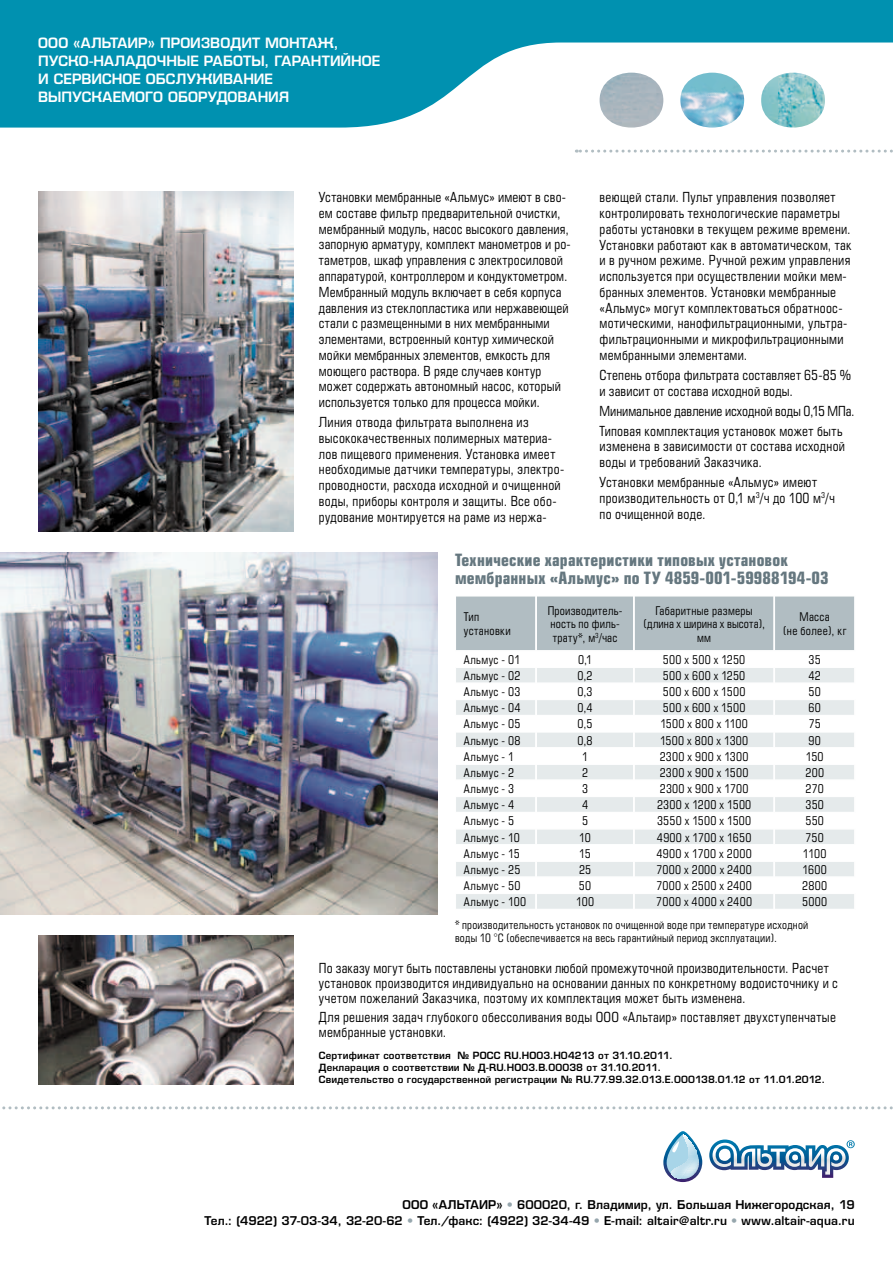
<style>
.page{position:relative;width:893px;height:1263px;background:#fff}
.page>*{position:absolute;margin:0;border:0;box-sizing:border-box;transform-origin:0 0}
.t1{font:700 16.5px/18px "Europe Condensed C";letter-spacing:.01em;color:#65777f}
.t2{font:15px/18px "Eurofont Medium C";letter-spacing:.03em;color:#fff}
.t3{font:13.5px/15.8px "Europe Condensed C";letter-spacing:.02em;color:#000}
.t4{font:12.75px/15.3px "Eurofont Medium C";letter-spacing:.01em;color:#000;text-align:right}
.t5{font:11.7px/13.5px "Europe Condensed C";letter-spacing:.025em;color:#000}
.t6{font:11.25px/13.5px "Europe Condensed C";letter-spacing:.02em;color:#000}
.t7{font:10.5px/12px "Eurofont Medium C";letter-spacing:.015em;color:#000}
.s1{color:#96a6ad}
</style>
<div class="page">
<svg style="left:0;top:0;width:893px;height:128px;fill:#0091b0"></svg>
<img style="left:680px;top:73px;width:64px;height:55px">
<img style="left:600px;top:73px;width:63px;height:55px">
<img style="left:761px;top:73px;width:64px;height:55px">
<svg style="left:2px;top:1106px;width:891px;height:3px"></svg>
<svg style="left:576px;top:150px;width:317px;height:3px"></svg>
<img style="left:663px;top:1131px;width:39px;height:51px">
<svg style="left:667px;top:1134px;width:32px;height:45px"></svg>
<img style="left:709px;top:1139px;width:140px;height:39px">
<img style="left:712px;top:1143px;width:134px;height:31px">
<svg style="left:669px;top:1134px;width:30px;height:45px"></svg>
<svg style="left:847px;top:1140px;width:8px;height:8px"></svg>
<img style="left:38px;top:935px;width:255px;height:149px">
<img style="left:0;top:553px;width:438px;height:361px">
<svg style="left:456px;top:596px;width:399px;height:313px"></svg>
<img style="left:38px;top:191px;width:255px;height:340px">
<p class="t2" style="left:38px;top:34px;width:344px">ООО «Альтаир» производит монтаж, пуско-наладочные работы, гарантийное и сервисное обслуживание выпускаемого оборудования</p>
<p class="t3" style="left:319px;top:189px;width:253px">Установки мембранные «Альмус» имеют в сво&shy;ем составе фильтр предварительной очистки, мембранный модуль, насос высокого давления, запорную арматуру, комплект манометров и ро&shy;таметров, шкаф управления с электросиловой аппаратурой, контроллером и кондуктометром.<br>Мембранный модуль включает в себя корпуса давления из стеклопластика или нержавеющей стали с размещенными в них мембранными элементами, встроенный контур химической мойки мембранных элементов, емкость для моющего раствора. В ряде случаев контур может содержать автономный насос, который используется только для процесса мойки.</p>
<p class="t3" style="left:319px;top:414px;width:247px">Линия отвода фильтрата выполнена из высококачественных полимерных материа&shy;лов пищевого применения. Установка имеет необходимые датчики температуры, электро&shy;проводности, расхода исходной и очищенной воды, приборы контроля и защиты. Все обо&shy;рудование монтируется на раме из нержа-</p>
<p class="t3" style="left:600px;top:189px;width:253px">веющей стали. Пульт управления позволяет контролировать технологические параметры работы установки в текущем режиме времени.<br>Установки работают как в автоматическом, так и в ручном режиме. Ручной режим управления используется при осуществлении мойки мем&shy;бранных элементов. Установки мембранные «Альмус» могут комплектоваться обратноос&shy;мотическими, нанофильтрационными, ультра&shy;фильтрационными и микрофильтрационными мембранными элементами.</p>
<p class="t3" style="left:600px;top:367px;width:253px">Степень отбора фильтрата составляет 65-85 % и зависит от состава исходной воды.</p>
<p class="t3" style="left:600px;top:401px;width:257px;line-height:20px">Минимальное давление исходной воды 0,15 МПа.<br>Типовая комплектация установок может быть</p>
<p class="t3" style="left:600px;top:438px;width:247px">изменена в зависимости от состава исходной воды и требований Заказчика.</p>
<p class="t3" style="left:600px;top:474px;width:237px">Установки мембранные «Альмус» имеют производительность от 0,1 м<sup>3</sup>/ч до 100 м<sup>3</sup>/ч по очищенной воде.</p>
<p class="t1" style="left:455px;top:551px;width:375px">Технические характеристики типовых установок мембранных «Альмус» по ТУ 4859-001-59988194-03</p>
<p class="t5" style="left:464px;top:610px;width:48px">Тип установки</p>
<p class="t5" style="left:548px;top:603px;width:76px">Производитель&shy;ность по филь&shy;трату*, м<sup>3</sup>/час</p>
<p class="t5" style="left:643px;top:603px;width:123px;text-align:center">Габаритные размеры (длина х ширина х высота), мм</p>
<p class="t5" style="left:783px;top:610px;width:65px;text-align:center">Масса<br>(не более), кг</p>
<p class="t5" style="left:464px;top:653px;width:58px">Альмус - 01</p>
<p class="t5" style="left:578px;top:653px;width:15px">0,1</p>
<p class="t5" style="left:663px;top:653px;width:84px">500 х 500 х 1250</p>
<p class="t5" style="left:809px;top:653px;width:14px">35</p>
<p class="t5" style="left:464px;top:669px;width:58px">Альмус - 02</p>
<p class="t5" style="left:577px;top:669px;width:17px">0,2</p>
<p class="t5" style="left:663px;top:669px;width:84px">500 х 600 х 1250</p>
<p class="t5" style="left:808px;top:669px;width:14px">42</p>
<p class="t5" style="left:464px;top:685px;width:58px">Альмус - 03</p>
<p class="t5" style="left:577px;top:685px;width:17px">0,3</p>
<p class="t5" style="left:663px;top:685px;width:84px">500 х 600 х 1500</p>
<p class="t5" style="left:808px;top:685px;width:14px">50</p>
<p class="t5" style="left:464px;top:701px;width:58px">Альмус - 04</p>
<p class="t5" style="left:577px;top:701px;width:17px">0,4</p>
<p class="t5" style="left:663px;top:701px;width:84px">500 х 600 х 1500</p>
<p class="t5" style="left:808px;top:701px;width:14px">60</p>
<p class="t5" style="left:464px;top:717px;width:58px">Альмус - 05</p>
<p class="t5" style="left:578px;top:717px;width:17px">0,5</p>
<p class="t5" style="left:660px;top:717px;width:89px">1500 х 800 х 1100</p>
<p class="t5" style="left:809px;top:717px;width:14px">75</p>
<p class="t5" style="left:464px;top:733px;width:58px">Альмус - 08</p>
<p class="t5" style="left:577px;top:733px;width:17px">0,8</p>
<p class="t5" style="left:660px;top:733px;width:90px">1500 х 800 х 1300</p>
<p class="t5" style="left:808px;top:733px;width:14px">90</p>
<p class="t5" style="left:464px;top:750px;width:52px">Альмус - 1</p>
<p class="t5" style="left:582px;top:750px;width:8px">1</p>
<p class="t5" style="left:660px;top:750px;width:90px">2300 х 900 х 1300</p>
<p class="t5" style="left:806px;top:750px;width:19px">150</p>
<p class="t5" style="left:464px;top:766px;width:52px">Альмус - 2</p>
<p class="t5" style="left:582px;top:766px;width:8px">2</p>
<p class="t5" style="left:660px;top:766px;width:90px">2300 х 900 х 1500</p>
<p class="t5" style="left:805px;top:766px;width:20px">200</p>
<p class="t5" style="left:464px;top:782px;width:52px">Альмус - 3</p>
<p class="t5" style="left:582px;top:782px;width:8px">3</p>
<p class="t5" style="left:660px;top:782px;width:90px">2300 х 900 х 1700</p>
<p class="t5" style="left:806px;top:782px;width:20px">270</p>
<p class="t5" style="left:464px;top:798px;width:52px">Альмус - 4</p>
<p class="t5" style="left:582px;top:798px;width:8px">4</p>
<p class="t5" style="left:657px;top:798px;width:96px">2300 х 1200 х 1500</p>
<p class="t5" style="left:805px;top:798px;width:20px">350</p>
<p class="t5" style="left:464px;top:814px;width:52px">Альмус - 5</p>
<p class="t5" style="left:582px;top:814px;width:8px">5</p>
<p class="t5" style="left:657px;top:814px;width:96px">3550 х 1500 х 1500</p>
<p class="t5" style="left:805px;top:814px;width:20px">550</p>
<p class="t5" style="left:464px;top:830px;width:58px">Альмус - 10</p>
<p class="t5" style="left:579px;top:830px;width:13px">10</p>
<p class="t5" style="left:657px;top:830px;width:96px">4900 х 1700 х 1650</p>
<p class="t5" style="left:806px;top:830px;width:20px">750</p>
<p class="t5" style="left:464px;top:846px;width:57px">Альмус - 15</p>
<p class="t5" style="left:579px;top:846px;width:13px">15</p>
<p class="t5" style="left:656px;top:846px;width:97px">4900 х 1700 х 2000</p>
<p class="t5" style="left:803px;top:846px;width:25px">1100</p>
<p class="t5" style="left:464px;top:863px;width:58px">Альмус - 25</p>
<p class="t5" style="left:579px;top:863px;width:14px">25</p>
<p class="t5" style="left:656px;top:863px;width:97px">7000 х 2000 х 2400</p>
<p class="t5" style="left:803px;top:863px;width:26px">1600</p>
<p class="t5" style="left:464px;top:879px;width:58px">Альмус - 50</p>
<p class="t5" style="left:579px;top:879px;width:14px">50</p>
<p class="t5" style="left:656px;top:879px;width:97px">7000 х 2500 х 2400</p>
<p class="t5" style="left:802px;top:879px;width:26px">2800</p>
<p class="t5" style="left:464px;top:895px;width:64px">Альмус - 100</p>
<p class="t5" style="left:576px;top:895px;width:20px">100</p>
<p class="t5" style="left:656px;top:895px;width:97px">7000 х 4000 х 2400</p>
<p class="t5" style="left:802px;top:895px;width:26px">5000</p>
<p class="t6" style="left:455px;top:918px;width:355px">* производительность установок по очищенной воде при температуре исходной воды 10 °С (обеспечивается на весь гарантийный период эксплуатации).</p>
<p class="t3" style="left:319px;top:960px;width:520px;line-height:15px">По заказу могут быть поставлены установки любой промежуточной производительности. Расчет установок производится индивидуально на основании данных по конкретному водоисточнику и с учетом пожеланий Заказчика, поэтому их комплектация может быть изменена.</p>
<p class="t3" style="left:319px;top:1009px;width:518px;line-height:15px">Для решения задач глубокого обессоливания воды ООО «Альтаир» поставляет двухступенчатые мембранные установки.</p>
<p class="t7" style="left:319px;top:1049px;width:508px">Сертификат соответствия № РОСС RU.HO03.H04213 от 31.10.2011.<br>Декларация о соответствии № Д-RU.HO03.В.00038 от 31.10.2011.<br>Свидетельство о государственной регистрации № RU.77.99.32.013.Е.000138.01.12 от 11.01.2012.</p>
<p class="t4" style="left:204px;top:1197px;width:652px">ООО «Альтаир» <span class="s1">•</span> 600020, г. Владимир, ул. Большая Нижегородская, 19<br>Тел.: (4922) 37-03-34, 32-20-62 <span class="s1">•</span> Тел./факс: (4922) 32-34-49 <span class="s1">•</span> E-mail: altair@altr.ru <span class="s1">•</span> www.altair-aqua.ru</p>
</div>
